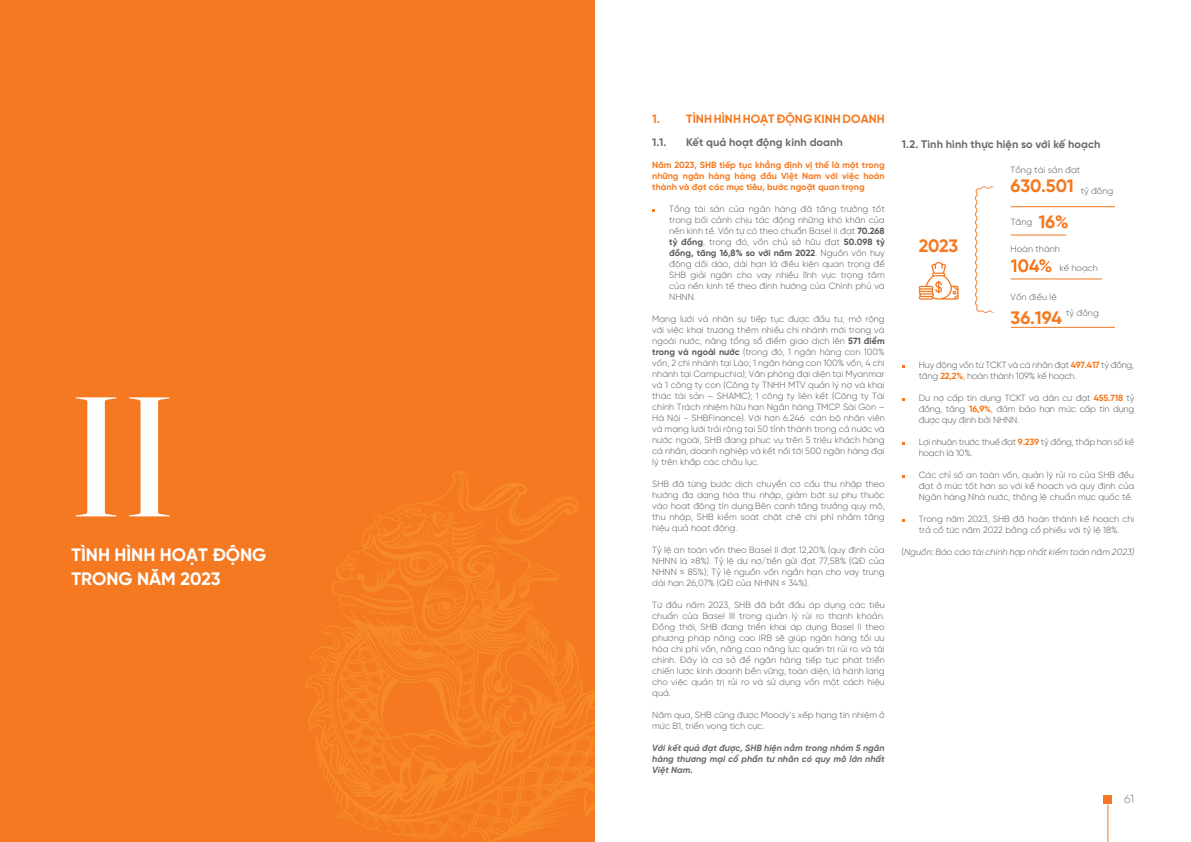
<style>
.page{position:relative;width:1191px;height:842px;background:#fff}
.page>*{position:absolute;margin:0;border:0;box-sizing:border-box;transform-origin:0 0}
.t1{font:170px "Fraunces 144 pt";color:#fff}
.t2{font:700 18px/24px "SVN Gilroy";color:#fff}
.t3{font:700 18px "SVN Gilroy";letter-spacing:-.01em;color:#f47920}
.t4{font:700 12px "SVN Gilroy";color:#f47920}
.t5{font:300 12px "SVN Gilroy";color:#808285}
.t6{font:700 11px "SVN Gilroy";letter-spacing:.005em;color:#696a6d}
.t7{font:300 9px/11px "SVN Gilroy";color:#58595b;text-align:justify}
.t8{font:300 9px/11px "SVN Gilroy";letter-spacing:-.02em;color:#58595b}
.t9{font:700 9px/11px "SVN Gilroy";color:#f47920;text-align:justify}
.t10{font:italic 700 9px/11px "SVN Gilroy";color:#696a6d;text-align:justify}
.t11{font:italic 300 9px "SVN Gilroy";color:#58595b}
.s1{font-weight:700}
.s2{font-weight:700;color:#f47920}
.s3{font-style:normal}
</style>
<div class="page">
<div style="left:0;top:0;width:595px;height:842px;background:#f47920"></div>
<svg style="left:305px;top:471px;width:290px;height:371px"></svg>
<svg style="left:333px;top:547px;width:59px;height:35px"></svg>
<div style="left:1102px;top:795px;width:9px;height:8px;background:#f47920"></div>
<hr style="left:1107px;top:804px;width:1px;height:38px;background:#f47920">
<svg style="left:918px;top:262px;width:40px;height:38px"></svg>
<svg style="left:1010px;top:259px;width:41px;height:13px"></svg>
<hr style="left:1010px;top:206px;width:105px;height:1px;background:#f47920">
<hr style="left:1010px;top:235px;width:56px;height:1px;background:#f47920">
<hr style="left:1010px;top:327px;width:105px;height:1px;background:#f47920">
<hr style="left:1010px;top:278px;width:91px;height:1px;background:#f47920">
<svg style="left:975px;top:186px;width:20px;height:127px"></svg>
<h1 class="t1" style="left:69px;top:340px;width:108px">II</h1>
<h2 class="t2" style="left:71px;top:542px;width:196px">TÌNH HÌNH HOẠT ĐỘNG<br>TRONG NĂM 2023</h2>
<h3 class="t4" style="left:652px;top:110px;width:234px">1. TÌNH HÌNH HOẠT ĐỘNG KINH DOANH</h3>
<p class="t6" style="left:652px;top:134px;width:16px">1.1.</p>
<p class="t6" style="left:686px;top:134px;width:158px">Kết quả hoạt động kinh doanh</p>
<p class="t9" style="left:652px;top:159px;width:234px">Năm 2023, SHB tiếp tục khẳng định vị thế là một trong những ngân hàng hàng đầu Việt Nam với việc hoàn thành và đạt các mục tiêu, bước ngoặt quan trọng</p>
<p class="t7" style="left:669px;top:203px;width:217px">Tổng tài sản của ngân hàng đã tăng trưởng tốt trong bối cảnh chịu tác động những khó khăn của nền kinh tế. Vốn tự có theo chuẩn Basel II đạt <span class="s1">70.268 tỷ đồng</span>, trong đó, vốn chủ sở hữu đạt <span class="s1">50.098 tỷ đồng, tăng 16,8% so với năm 2022</span>. Nguồn vốn huy động dồi dào, dài hạn là điều kiện quan trọng để SHB giải ngân cho vay nhiều lĩnh vực trọng tâm của nền kinh tế theo định hướng của Chính phủ và NHNN.</p>
<p class="t7" style="left:652px;top:313px;width:234px">Mạng lưới và nhân sự tiếp tục được đầu tư, mở rộng với việc khai trương thêm nhiều chi nhánh mới trong và ngoài nước, nâng tổng sổ điểm giao dịch lên <span class="s1">571 điểm trong và ngoài nước</span> (trong đó, 1 ngân hàng con 100% vốn, 2 chi nhánh tại Lào; 1 ngân hàng con 100% vốn, 4 chi nhánh tại Campuchia); Văn phòng đại diện tại Myanmar và 1 công ty con (Công ty TNHH MTV quản lý nợ và khai thác tài sản – SHAMC); 1 công ty liên kết (Công ty Tài chính Trách nhiệm hữu hạn Ngân hàng TMCP Sài Gòn – Hà Nội - SHBFinance). Với hơn 6.246 cán bộ nhân viên và mạng lưới trải rộng tại 50 tỉnh thành trong cả nước và nước ngoài, SHB đang phục vụ trên 5 triệu khách hàng cá nhân, doanh nghiệp và kết nối tới 500 ngân hàng đại lý trên khắp các châu lục.</p>
<p class="t7" style="left:652px;top:478px;width:234px">SHB đã từng bước dịch chuyển cơ cấu thu nhập theo hướng đa dạng hóa thu nhập, giảm bớt sự phụ thuộc vào hoạt động tín dụng.Bên cạnh tăng trưởng quy mô, thu nhập, SHB kiểm soát chặt chẽ chi phí nhằm tăng hiệu quả hoạt động.</p>
<p class="t7" style="left:652px;top:544px;width:234px">Tỷ lệ an toàn vốn theo Basel II đạt 12,20% (quy định của NHNN là ≥8%). Tỷ lệ dự nợ/tiền gửi đạt 77,58% (QĐ của NHNN ≤ 85%); Tỷ lệ nguồn vốn ngắn hạn cho vay trung dài hạn 26,07% (QĐ của NHNN ≤ 34%).</p>
<p class="t7" style="left:652px;top:599px;width:234px">Từ đầu năm 2023, SHB đã bắt đầu áp dụng các tiêu chuẩn của Basel III trong quản lý rủi ro thanh khoản.<br>Đồng thời, SHB đang triển khai áp dụng Basel II theo phương pháp nâng cao IRB sẽ giúp ngân hàng tối ưu hóa chi phí vốn, nâng cao năng lực quản trị rủi ro và tài chính. Đây là cơ sở để ngân hàng tiếp tục phát triển chiến lược kinh doanh bền vững, toàn diện, là hành lang cho việc quản trị rủi ro và sử dụng vốn một cách hiệu quả.</p>
<p class="t7" style="left:652px;top:709px;width:234px">Năm qua, SHB cũng được Moody’s xếp hạng tín nhiệm ở mức B1, triển vọng tích cực.</p>
<p class="t10" style="left:652px;top:742px;width:234px">Với kết quả đạt được, SHB hiện nằm trong nhóm 5 ngân hàng thương mại cổ phần tư nhân có quy mô lớn nhất Việt Nam.</p>
<p class="t6" style="left:901px;top:136px;width:200px">1.2. Tình hình thực hiện so với kế hoạch</p>
<p class="t7" style="left:1010px;top:164px;width:71px">Tổng tài sản đạt</p>
<h2 class="t3" style="left:918px;top:233px;width:41px">2023</h2>
<h2 class="t3" style="left:1010px;top:173px;width:65px">630.501</h2>
<p class="t7" style="left:1080px;top:184px;width:34px">tỷ đồng</p>
<p class="t7" style="left:1010px;top:216px;width:23px">Tăng</p>
<p class="t7" style="left:1010px;top:243px;width:51px">Hoàn thành</p>
<p class="t7" style="left:1059px;top:262px;width:40px">kế hoạch</p>
<p class="t7" style="left:1010px;top:291px;width:48px">Vốn điều lệ</p>
<p class="t7" style="left:1066px;top:306px;width:34px">tỷ đồng</p>
<h2 class="t3" style="left:1010px;top:305px;width:53px">36.194</h2>
<p class="t8" style="left:918px;top:359px;width:217px">Huy động vốn từ TCKT và cá nhân đạt <span class="s2">497.417</span> tỷ đồng, tăng <span class="s2">22,2%</span>, hoàn thành 109% kế hoạch.</p>
<p class="t7" style="left:918px;top:392px;width:217px">Dư nợ cấp tín dụng TCKT và dân cư đạt <span class="s2">455.718</span> tỷ đồng, tăng <span class="s2">16,9%</span>, đảm bảo hạn mức cấp tín dụng được quy định bởi NHNN.</p>
<p class="t8" style="left:918px;top:436px;width:217px">Lợi nhuận trước thuế đạt <span class="s2">9.239</span> tỷ đồng, thấp hơn số kế hoạch là 10%.</p>
<p class="t7" style="left:918px;top:469px;width:217px">Các chỉ số an toàn vốn, quản lý rủi ro của SHB đều đạt ở mức tốt hơn so với kế hoạch và quy định của Ngân hàng Nhà nước, thông lệ chuẩn mực quốc tế.</p>
<p class="t7" style="left:918px;top:513px;width:217px">Trong năm 2023, SHB đã hoàn thành kế hoạch chi trả cổ tức năm 2022 bằng cổ phiếu với tỷ lệ 18%.</p>
<p class="t11" style="left:901px;top:546px;width:234px"><span class="s3">(</span>Nguồn: Báo cáo tài chính hợp nhất kiểm toán năm 2023)</p>
<h3 class="t5" style="left:1124px;top:791px;width:12px">61</h3>
</div>
